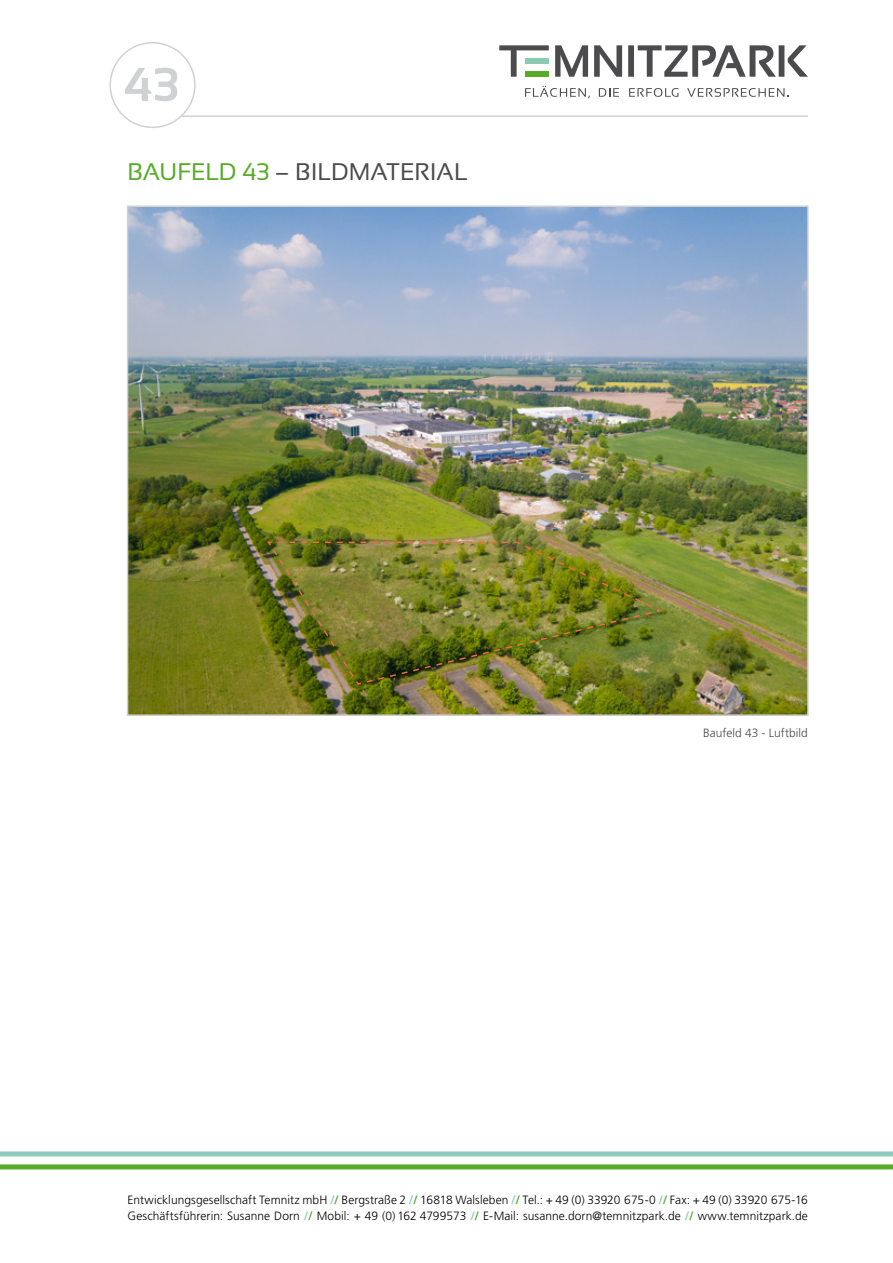
<style>
.page{position:relative;width:893px;height:1263px;background:#fff}
.page>*{position:absolute;margin:0;border:0;box-sizing:border-box;transform-origin:0 0}
.t1{font:24px "Sansation";color:#4b4b4d}
.t2{font:300 12px/15.8px "Frutiger LT Std";letter-spacing:.005em;color:#000}
.t3{font:300 12px "Frutiger LT Std";letter-spacing:.005em;color:#4b4b4d}
.s1{color:#57ab27}
.s2{font-weight:700;color:#8bcbbd}
.s3{font-weight:700;color:#57ab27}
</style>
<div class="page">
<hr style="left:128px;top:116px;width:680px;height:1px;background:#d0d1d2">
<svg style="left:499px;top:45px;width:309px;height:32px"></svg>
<svg style="left:525px;top:86px;width:65px;height:12px"></svg>
<svg style="left:599px;top:88px;width:20px;height:9px"></svg>
<svg style="left:629px;top:88px;width:49px;height:9px"></svg>
<svg style="left:687px;top:88px;width:101px;height:9px"></svg>
<div style="left:0;top:1151px;width:893px;height:5px;background:#8bcbbd"></div>
<div style="left:0;top:1164px;width:893px;height:5px;background:#57ab27"></div>
<div style="left:110px;top:43px;width:85px;height:84px;background:#fff;border-radius:50%"></div>
<div style="left:109px;top:42px;width:87px;height:86px;border:2px solid #d0d1d2;border-radius:50%"></div>
<svg style="left:125px;top:68px;width:52px;height:33px"></svg>
<img style="left:130px;top:209px;width:676px;height:504px">
<div style="left:127px;top:206px;width:682px;height:510px;border:2px solid #d0d1d2"></div>
<img style="left:266px;top:541px;width:398px;height:145px">
<h1 class="t1" style="left:128px;top:158px;width:341px"><span class="s1">BAUFELD 43</span> – BILDMATERIAL</h1>
<p class="t3" style="left:703px;top:726px;width:106px">Baufeld 43 - Luftbild</p>
<p class="t2" style="left:128px;top:1192px;width:682px">Entwicklungsgesellschaft Temnitz mbH <span class="s2">/</span><span class="s3">/</span> Bergstraße 2 <span class="s2">/</span><span class="s3">/</span> 16818 Walsleben <span class="s2">/</span><span class="s3">/</span> Tel.: + 49 (0) 33920 675-0 <span class="s2">/</span><span class="s3">/</span> Fax: + 49 (0) 33920 675-16<br>Geschäftsführerin: Susanne Dorn <span class="s2">/</span><span class="s3">/</span> Mobil: + 49 (0) 162 4799573 <span class="s2">/</span><span class="s3">/</span> E-Mail: susanne.dorn@temnitzpark.de <span class="s2">/</span><span class="s3">/</span> www.temnitzpark.de</p>
</div>
